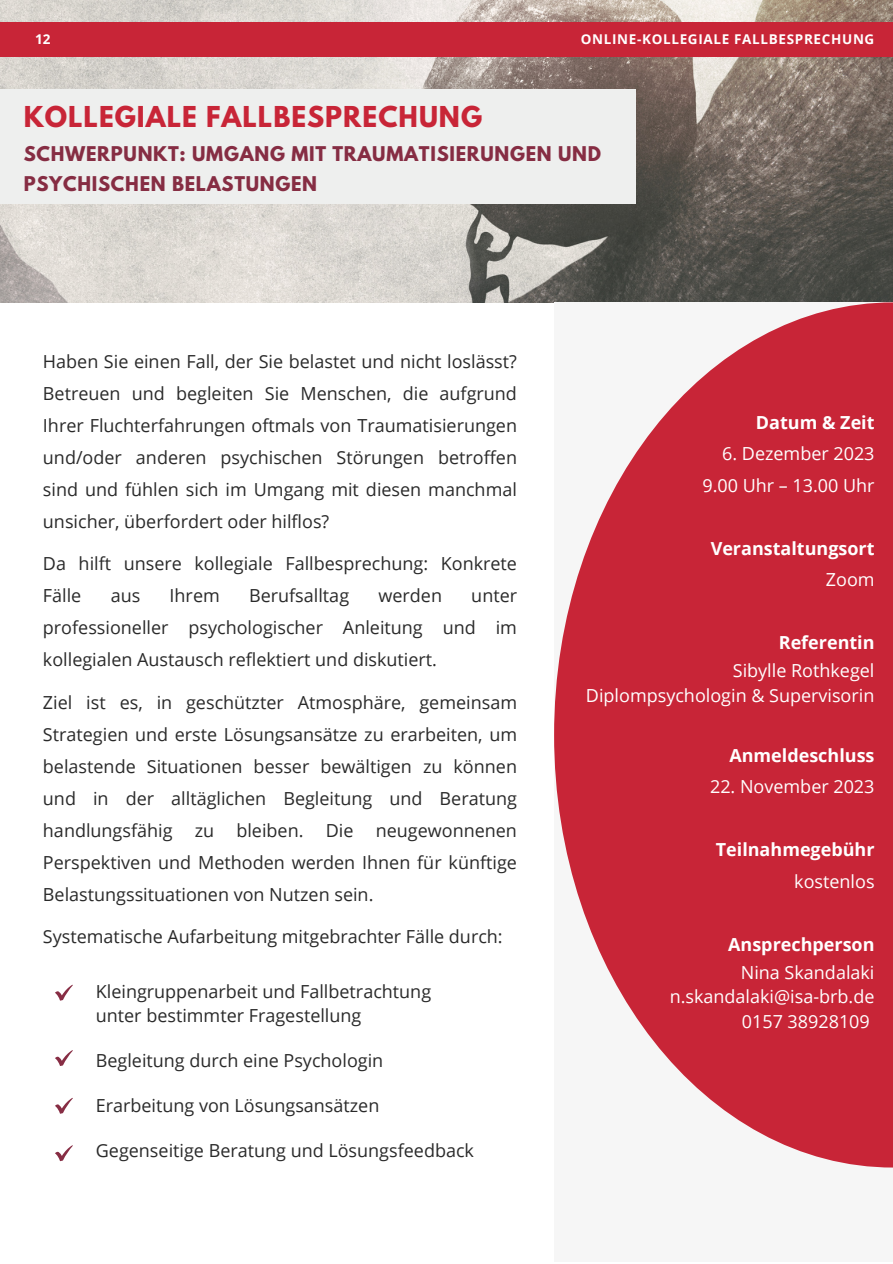
<style>
.page{position:relative;width:893px;height:1264px;background:#fff}
.page>*{position:absolute;margin:0;border:0;box-sizing:border-box;transform-origin:0 0}
.t1{font:700 25.5px "League Spartan";letter-spacing:.04em;color:#c82537}
.t2{font:18px/32px "Open Sans";color:#2a2a2a;text-align:justify}
.t3{font:18px "Open Sans";color:#fff}
.t4{font:700 18px "Open Sans";color:#fff}
.t5{font:700 18px/29.8px "League Spartan";letter-spacing:.04em;color:#862d43}
.t6{font:700 13.5px "Open Sans";letter-spacing:.05em;color:#fff}
</style>
<div class="page">
<img style="left:0;top:0;width:892px;height:303px">
<div style="left:0;top:22px;width:892px;height:34px;background:#c82537"></div>
<div style="left:0;top:89px;width:635px;height:115px;background:#eeefee"></div>
<div style="left:554px;top:302px;width:338px;height:959px;background:#f6f6f6"></div>
<svg style="left:554px;top:302px;width:338px;height:865px;fill:#c82537"></svg>
<svg style="left:55px;top:984px;width:18px;height:16px"></svg>
<svg style="left:55px;top:1050px;width:18px;height:15px"></svg>
<svg style="left:55px;top:1097px;width:18px;height:16px"></svg>
<svg style="left:55px;top:1145px;width:18px;height:15px"></svg>
<p class="t6" style="left:35px;top:29px;width:17px">12</p>
<p class="t6" style="left:580px;top:29px;width:295px">ONLINE-KOLLEGIALE FALLBESPRECHUNG</p>
<p class="t1" style="left:24px;top:104px;width:460px">KOLLEGIALE FALLBESPRECHUNG</p>
<p class="t5" style="left:24px;top:141px;width:579px">SCHWERPUNKT: UMGANG MIT TRAUMATISIERUNGEN UND<br>PSYCHISCHEN BELASTUNGEN</p>
<p class="t2" style="left:43px;top:345px;width:475px">Haben Sie einen Fall, der Sie belastet und nicht loslässt?<br>Betreuen und begleiten Sie Menschen, die aufgrund Ihrer Fluchterfahrungen oftmals von Traumatisierungen und/oder anderen psychischen Störungen betroffen sind und fühlen sich im Umgang mit diesen manchmal unsicher, überfordert oder hilflos?</p>
<p class="t4" style="left:756px;top:409px;width:120px">Datum &amp; Zeit</p>
<p class="t3" style="left:722px;top:441px;width:154px">6. Dezember 2023</p>
<p class="t3" style="left:702px;top:472px;width:173px">9.00 Uhr – 13.00 Uhr</p>
<p class="t2" style="left:43px;top:547px;width:475px">Da hilft unsere kollegiale Fallbesprechung: Konkrete<br>Fälle</p>
<p class="t2" style="left:111px;top:579px;width:31px">aus</p>
<p class="t2" style="left:170px;top:579px;width:52px">Ihrem</p>
<p class="t2" style="left:249px;top:579px;width:101px">Berufsalltag</p>
<p class="t2" style="left:378px;top:579px;width:65px">werden</p>
<p class="t2" style="left:43px;top:579px;width:475px;text-indent:428px">unter professioneller psychologischer Anleitung und im kollegialen Austausch reflektiert und diskutiert.</p>
<p class="t2" style="left:43px;top:686px;width:475px">Ziel ist es, in geschützter Atmosphäre, gemeinsam Strategien und erste Lösungsansätze zu erarbeiten, um belastende Situationen besser bewältigen zu können und in der alltäglichen Begleitung und Beratung handlungsfähig zu bleiben. Die neugewonnenen Perspektiven und Methoden werden Ihnen für künftige Belastungssituationen von Nutzen sein.</p>
<p class="t2" style="left:43px;top:920px;width:461px">Systematische Aufarbeitung mitgebrachter Fälle durch:</p>
<p class="t2" style="left:96px;top:978px;width:337px;line-height:24.8px">Kleingruppenarbeit und Fallbetrachtung unter bestimmter Fragestellung</p>
<p class="t2" style="left:96px;top:1044px;width:289px">Begleitung durch eine Psychologin</p>
<p class="t2" style="left:96px;top:1089px;width:285px">Erarbeitung von Lösungsansätzen</p>
<p class="t2" style="left:96px;top:1134px;width:379px">Gegenseitige Beratung und Lösungsfeedback</p>
<p class="t4" style="left:710px;top:535px;width:165px">Veranstaltungsort</p>
<p class="t3" style="left:825px;top:567px;width:50px">Zoom</p>
<p class="t4" style="left:778px;top:630px;width:97px">Referentin</p>
<p class="t3" style="left:732px;top:658px;width:143px">Sibylle Rothkegel</p>
<p class="t3" style="left:586px;top:682px;width:290px">Diplompsychologin &amp; Supervisorin</p>
<p class="t4" style="left:729px;top:742px;width:147px">Anmeldeschluss</p>
<p class="t3" style="left:710px;top:774px;width:166px">22. November 2023</p>
<p class="t4" style="left:715px;top:836px;width:160px">Teilnahmegebühr</p>
<p class="t3" style="left:794px;top:868px;width:82px">kostenlos</p>
<p class="t4" style="left:728px;top:931px;width:148px">Ansprechperson</p>
<p class="t3" style="left:740px;top:959px;width:135px">Nina Skandalaki</p>
<p class="t3" style="left:669px;top:984px;width:206px">n.skandalaki@isa-brb.de</p>
<p class="t3" style="left:741px;top:1008px;width:129px">0157 38928109</p>
</div>
